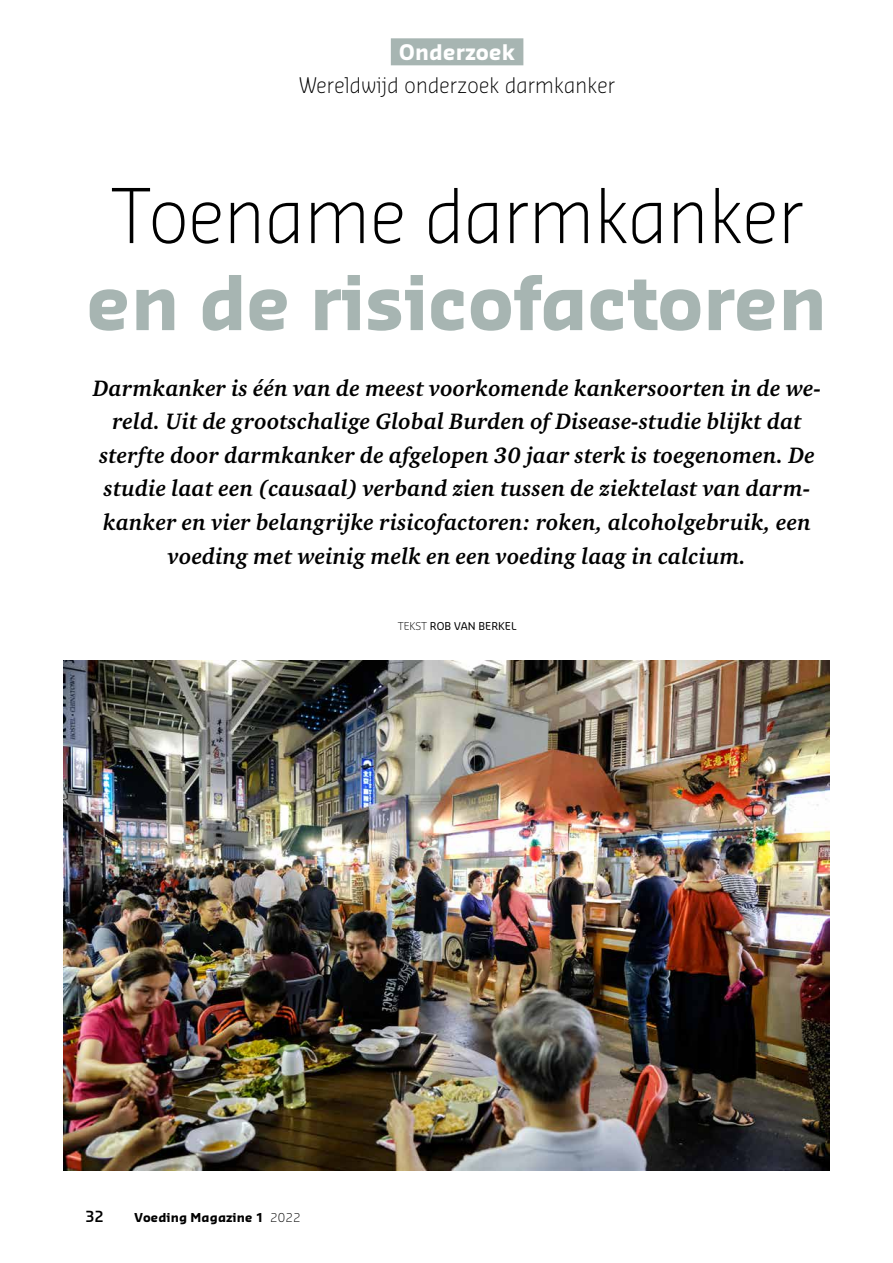
<style>
.page{position:relative;width:893px;height:1263px;background:#fff}
.page>*{position:absolute;margin:0;border:0;box-sizing:border-box;transform-origin:0 0}
.t1{font:700 73.5px "Sansa Std";color:#a7b5b2}
.t2{font:300 73.5px "Sansa Std";color:#000}
.t3{font:italic 700 22.95px/33.6px "Charter ITC Std";letter-spacing:.01em;color:#000;text-align:center}
.t4{font:300 21px "Sansa Std";letter-spacing:.01em;color:#000}
.t5{font:700 21px "Sansa Std";letter-spacing:.01em;color:#fff}
.t6{font:600 15px "Sansa Std";color:#000}
.t7{font:700 12px "Sansa Std";letter-spacing:.01em;color:#000}
.t8{font:10.5px "Sansa Std";color:#000}
.s1{font-weight:300}
</style>
<div class="page">
<div style="left:391px;top:38px;width:132px;height:27px;background:#a7b5b2"></div>
<img style="left:64px;top:660px;width:765px;height:510px">
<p class="t5" style="left:399px;top:38px;width:117px">Onderzoek</p>
<p class="t4" style="left:299px;top:71px;width:317px">Wereldwijd onderzoek darmkanker</p>
<h1 class="t2" style="left:111px;top:167px;width:694px">Toename darmkanker</h1>
<h1 class="t1" style="left:87px;top:254px;width:742px">en de risicofactoren</h1>
<p class="t3" style="left:93px;top:371px;width:729px">Darmkanker is één van de meest voorkomende kankersoorten in de we&shy;reld. Uit de grootschalige Global Burden of Disease-studie blijkt dat sterfte door darmkanker de afgelopen 30 jaar sterk is toegenomen. De studie laat een (causaal) verband zien tussen de ziektelast van darm&shy;kanker en vier belangrijke risicofactoren: roken, alcoholgebruik, een voeding met weinig melk en een voeding laag in calcium.</p>
<p class="t8" style="left:398px;top:619px;width:120px"><span class="s1">TEKST</span> ROB VAN BERKEL</p>
<p class="t6" style="left:85px;top:1206px;width:20px">32</p>
<p class="t7" style="left:134px;top:1210px;width:168px">Voeding Magazine 1 <span class="s1">2022</span></p>
</div>
